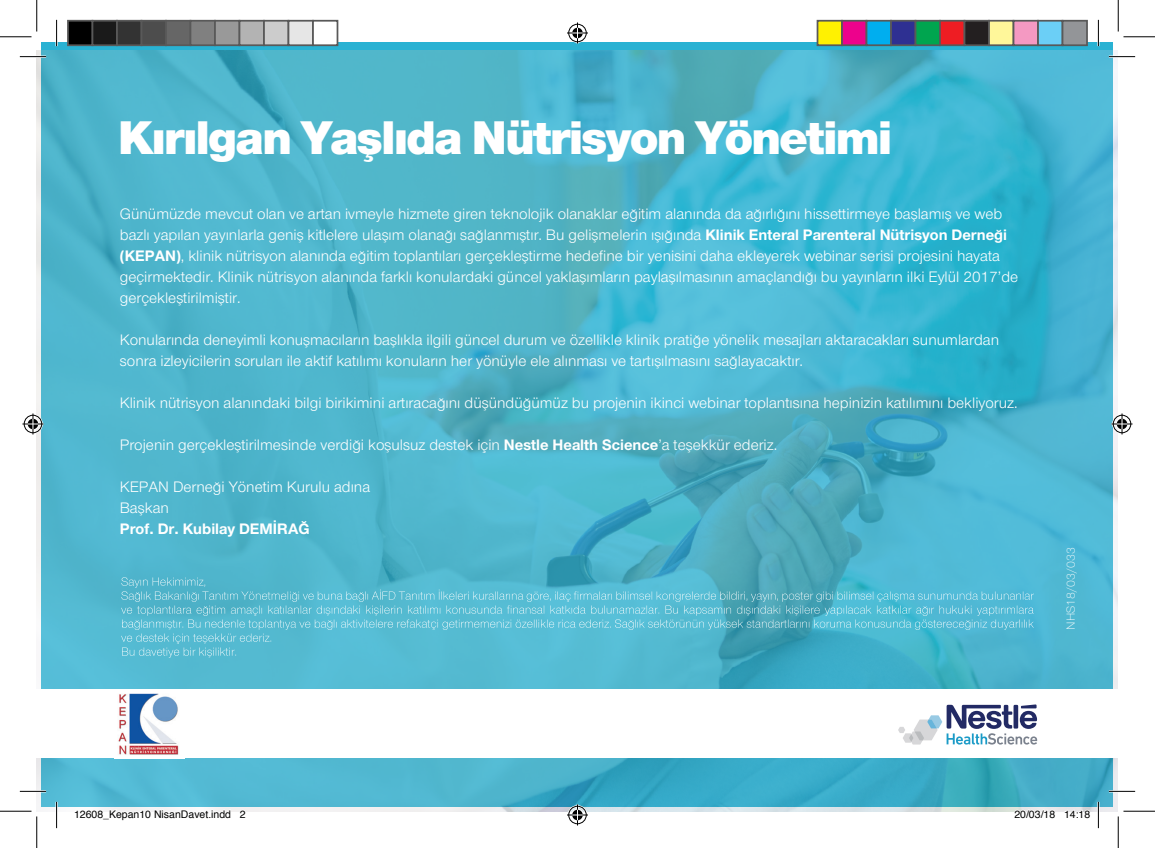
<style>
.page{position:relative;width:1155px;height:848px;background:#fff}
.page>*{position:absolute;margin:0;border:0;box-sizing:border-box;transform-origin:0 0}
.t1{font:900 49px "Nimbus Sans Novus";letter-spacing:-.03em;color:#fff}
.t2{font:15.75px/21px "Nimbus Sans Novus";color:#fff}
.t3{font:700 15.75px "Nimbus Sans Novus";color:#fff}
.t4{font:300 12.25px "Nimbus Sans Novus";color:#fff}
.t5{font:10.5px "Helvetica";color:#000}
.s1{font-weight:700}
</style>
<div class="page">
<img style="left:37px;top:51px;width:1081px;height:760px">
<div style="left:37px;top:689px;width:1081px;height:68px;background:#fff"></div>
<svg style="left:121px;top:577px;width:913px;height:80px"></svg>
<img style="left:115px;top:693px;width:69px;height:65px">
<svg style="left:898px;top:704px;width:139px;height:40px"></svg>
<hr style="left:20px;top:55px;width:26px;height:3px;background:#fff">
<hr style="left:1109px;top:55px;width:26px;height:3px;background:#fff">
<hr style="left:20px;top:790px;width:26px;height:2px;background:#fff">
<hr style="left:1109px;top:790px;width:26px;height:2px;background:#fff">
<hr style="left:55px;top:801px;width:3px;height:27px;background:#fff">
<hr style="left:1097px;top:801px;width:2px;height:27px;background:#fff">
<svg style="left:20px;top:56px;width:26px;height:1px"></svg>
<svg style="left:1109px;top:56px;width:26px;height:1px"></svg>
<svg style="left:20px;top:790px;width:26px;height:1px"></svg>
<svg style="left:1109px;top:790px;width:26px;height:1px"></svg>
<svg style="left:56px;top:20px;width:1px;height:26px"></svg>
<svg style="left:56px;top:801px;width:1px;height:27px"></svg>
<svg style="left:1098px;top:20px;width:1px;height:26px"></svg>
<svg style="left:1098px;top:801px;width:1px;height:27px"></svg>
<hr style="left:0;top:36px;width:32px;height:1px;background:#000">
<hr style="left:1123px;top:36px;width:32px;height:1px;background:#000">
<hr style="left:0;top:810px;width:32px;height:1px;background:#000">
<hr style="left:1123px;top:810px;width:32px;height:1px;background:#000">
<hr style="left:36px;top:0;width:1px;height:32px;background:#000">
<hr style="left:36px;top:816px;width:1px;height:31px;background:#000">
<hr style="left:1118px;top:0;width:1px;height:32px;background:#000">
<hr style="left:1118px;top:816px;width:1px;height:31px;background:#000">
<svg style="left:567px;top:22px;width:21px;height:21px"></svg>
<svg style="left:567px;top:804px;width:21px;height:21px"></svg>
<svg style="left:22px;top:413px;width:21px;height:21px"></svg>
<svg style="left:1111px;top:413px;width:21px;height:21px"></svg>
<div style="left:68px;top:21px;width:24px;height:24px;background:#000"></div>
<div style="left:67px;top:20px;width:26px;height:26px;border:2px solid #595959"></div>
<div style="left:92px;top:21px;width:25px;height:24px;background:#1a1a1a"></div>
<div style="left:92px;top:20px;width:26px;height:26px;border:2px solid #595959"></div>
<div style="left:117px;top:21px;width:24px;height:24px;background:#333"></div>
<div style="left:116px;top:20px;width:26px;height:26px;border:2px solid #595959"></div>
<div style="left:141px;top:21px;width:25px;height:24px;background:#4d4d4d"></div>
<div style="left:141px;top:20px;width:26px;height:26px;border:2px solid #595959"></div>
<div style="left:166px;top:21px;width:24px;height:24px;background:#666"></div>
<div style="left:165px;top:20px;width:26px;height:26px;border:2px solid #595959"></div>
<div style="left:190px;top:21px;width:25px;height:24px;background:#808080"></div>
<div style="left:190px;top:20px;width:26px;height:26px;border:2px solid #595959"></div>
<div style="left:215px;top:21px;width:24px;height:24px;background:#999"></div>
<div style="left:214px;top:20px;width:26px;height:26px;border:2px solid #595959"></div>
<div style="left:239px;top:21px;width:25px;height:24px;background:#b3b3b3"></div>
<div style="left:239px;top:20px;width:26px;height:26px;border:2px solid #595959"></div>
<div style="left:264px;top:21px;width:24px;height:24px;background:#ccc"></div>
<div style="left:263px;top:20px;width:26px;height:26px;border:2px solid #595959"></div>
<div style="left:288px;top:21px;width:25px;height:24px;background:#e6e6e6"></div>
<div style="left:288px;top:20px;width:26px;height:26px;border:2px solid #595959"></div>
<div style="left:312px;top:20px;width:26px;height:26px;border:2px solid #595959"></div>
<div style="left:817px;top:21px;width:25px;height:24px;background:#fff101"></div>
<div style="left:817px;top:20px;width:26px;height:26px;border:2px solid #595959"></div>
<div style="left:842px;top:21px;width:24px;height:24px;background:#ed028c"></div>
<div style="left:841px;top:20px;width:26px;height:26px;border:2px solid #595959"></div>
<div style="left:866px;top:21px;width:25px;height:24px;background:#00aeef"></div>
<div style="left:866px;top:20px;width:26px;height:26px;border:2px solid #595959"></div>
<div style="left:891px;top:21px;width:24px;height:24px;background:#2e3092"></div>
<div style="left:890px;top:20px;width:26px;height:26px;border:2px solid #595959"></div>
<div style="left:915px;top:21px;width:25px;height:24px;background:#00a54f"></div>
<div style="left:915px;top:20px;width:26px;height:26px;border:2px solid #595959"></div>
<div style="left:940px;top:21px;width:24px;height:24px;background:#ee1d23"></div>
<div style="left:939px;top:20px;width:26px;height:26px;border:2px solid #595959"></div>
<div style="left:964px;top:21px;width:25px;height:24px;background:#231f20"></div>
<div style="left:964px;top:20px;width:26px;height:26px;border:2px solid #595959"></div>
<div style="left:989px;top:21px;width:24px;height:24px;background:#fff79a"></div>
<div style="left:988px;top:20px;width:26px;height:26px;border:2px solid #595959"></div>
<div style="left:1013px;top:21px;width:25px;height:24px;background:#f499c2"></div>
<div style="left:1013px;top:20px;width:26px;height:26px;border:2px solid #595959"></div>
<div style="left:1038px;top:21px;width:24px;height:24px;background:#6bcff6"></div>
<div style="left:1037px;top:20px;width:26px;height:26px;border:2px solid #595959"></div>
<div style="left:1062px;top:21px;width:25px;height:24px;background:#939598"></div>
<div style="left:1062px;top:20px;width:26px;height:26px;border:2px solid #595959"></div>
<svg style="left:74px;top:809px;width:157px;height:3px"></svg>
<svg style="left:239px;top:809px;width:7px;height:3px"></svg>
<svg style="left:1014px;top:809px;width:42px;height:3px"></svg>
<svg style="left:1064px;top:809px;width:27px;height:3px"></svg>
<p class="t1" style="left:118px;top:109px;width:775px">Kırılgan Yaşlıda Nütrisyon Yönetimi</p>
<p class="t2" style="left:120px;top:203px;width:900px">Günümüzde mevcut olan ve artan ivmeyle hizmete giren teknolojik olanaklar eğitim alanında da ağırlığını hissettirmeye başlamış ve web bazlı yapılan yayınlarla geniş kitlelere ulaşım olanağı sağlanmıştır. Bu gelişmelerin ışığında <span class="s1">Klinik Enteral Parenteral Nütrisyon Derneği (KEPAN)</span>, klinik nütrisyon alanında eğitim toplantıları gerçekleştirme hedefine bir yenisini daha ekleyerek webinar serisi projesini hayata geçirmektedir. Klinik nütrisyon alanında farklı konulardaki güncel yaklaşımların paylaşılmasının amaçlandığı bu yayınların ilki Eylül 2017’de gerçekleştirilmiştir.</p>
<p class="t2" style="left:120px;top:329px;width:881px">Konularında deneyimli konuşmacıların başlıkla ilgili güncel durum ve özellikle klinik pratiğe yönelik mesajları aktaracakları sunumlardan sonra izleyicilerin soruları ile aktif katılımı konuların her yönüyle ele alınması ve tartışılmasını sağlayacaktır.</p>
<p class="t2" style="left:120px;top:392px;width:899px">Klinik nütrisyon alanındaki bilgi birikimini artıracağını düşündüğümüz bu projenin ikinci webinar toplantısına hepinizin katılımını bekliyoruz.</p>
<p class="t2" style="left:120px;top:434px;width:659px">Projenin gerçekleştirilmesinde verdiği koşulsuz destek için <span class="s1">Nestle Health Science</span>’a teşekkür ederiz.</p>
<p class="t2" style="left:120px;top:476px;width:252px">KEPAN Derneği Yönetim Kurulu adına</p>
<p class="t2" style="left:120px;top:497px;width:51px">Başkan</p>
<p class="t3" style="left:120px;top:520px;width:191px">Prof. Dr. Kubilay DEMİRAĞ</p>
<p class="t4" style="left:1064px;top:629px;width:83px;rotate:-90deg">NHS18/03/033</p>
<p class="t5" style="left:74px;top:805px;width:173px">12608_Kepan10 NisanDavet.indd 2</p>
<p class="t5" style="left:1014px;top:805px;width:77px">20/03/18 14:18</p>
</div>
